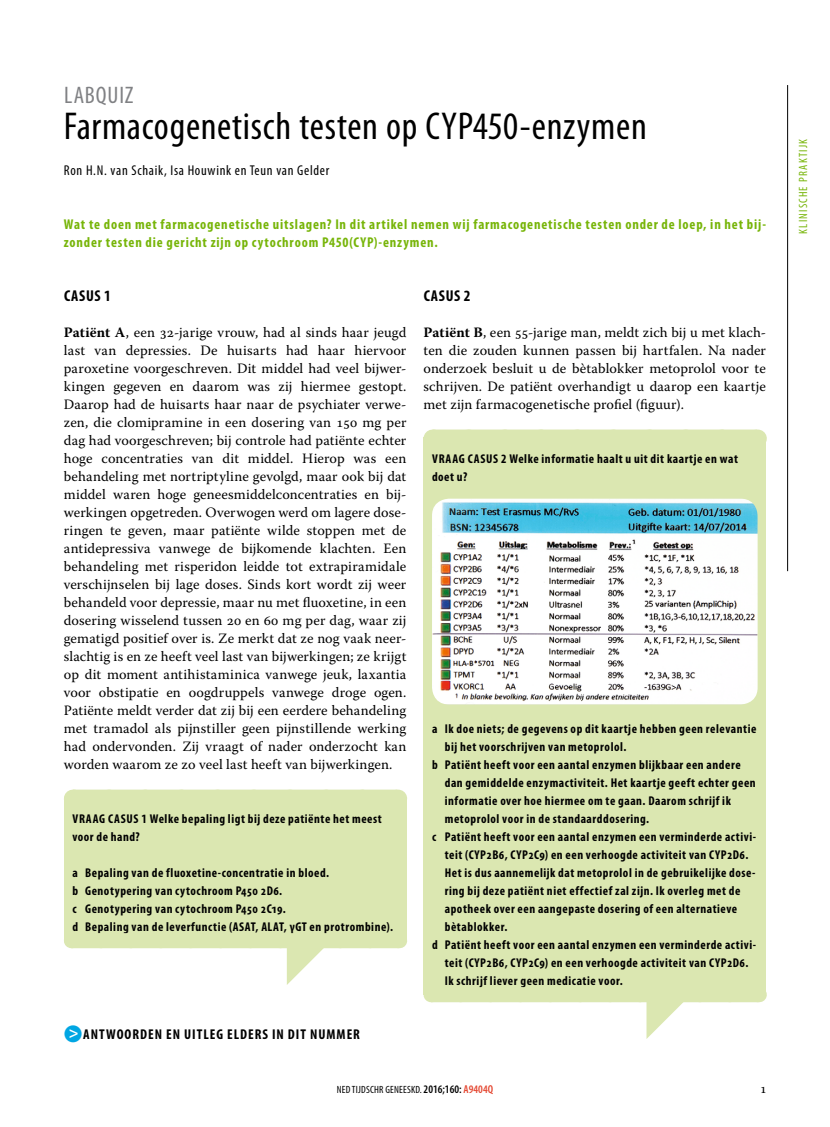
<style>
.page{position:relative;width:830px;height:1127px;background:#fff}
.page>*{position:absolute;margin:0;border:0;box-sizing:border-box;transform-origin:0 0}
.t1{font:141px "Arrows";color:#dbe7b1}
.t2{font:condensed 39px "Myriad Pro";letter-spacing:.015em;color:#000}
.t3{font:condensed 24px "Myriad Pro";letter-spacing:.035em;color:#808184}
.t4{font:700 condensed 15.75px "Myriad Pro";letter-spacing:.045em;color:#000}
.t5{font:14.25px/18px "Warnock Pro";letter-spacing:.01em;color:#000;text-align:justify}
.t6{font:700 condensed 14.25px/18px "Myriad Pro";letter-spacing:.055em;color:#77b509}
.t7{font:condensed 14.25px "Myriad Pro";letter-spacing:.05em;color:#000}
.t8{font:700 condensed 14.25px "Myriad Pro";letter-spacing:.07em;color:#000}
.t9{font:13.5px "Warnock Pro";color:#000}
.t10{font:700 condensed 12.75px/18px "Myriad Pro";letter-spacing:.04em;color:#000}
.t11{font:condensed 12px "Myriad Pro";letter-spacing:.1em;color:#77b509}
.t12{font:condensed 10.5px "Myriad Pro";letter-spacing:.02em;color:#000}
.s1{font-weight:700}
.s2{color:#00a6e3}
.s3{font-size:16.5px;color:#fff}
.s4{font-weight:600;font-size:11.55px}
.s5{font-weight:600;font-size:11.55px;color:#e44731}
</style>
<div class="page">
<hr style="left:787px;top:85px;width:1px;height:486px;background:#000">
<div style="left:423px;top:438px;width:342px;height:557px;background:#dbe7b1"></div>
<div style="left:432px;top:429px;width:324px;height:18px;background:#dbe7b1"></div>
<svg style="left:468px;top:429px;width:270px;height:1px"></svg>
<img style="left:432px;top:499px;width:325px;height:205px">
<div style="left:431px;top:987px;width:327px;height:15px;background:#dbe7b1"></div>
<div style="left:64px;top:798px;width:342px;height:143px;background:#dbe7b1"></div>
<div style="left:73px;top:789px;width:324px;height:18px;background:#dbe7b1"></div>
<svg style="left:109px;top:789px;width:270px;height:1px"></svg>
<div style="left:71px;top:933px;width:327px;height:15px;background:#dbe7b1"></div>
<h3 class="t3" style="left:64px;top:82px;width:71px">Labquiz</h3>
<h2 class="t2" style="left:64px;top:105px;width:584px">Farmacogenetisch testen op CYP450-enzymen</h2>
<p class="t7" style="left:64px;top:163px;width:267px">Ron H.N. van Schaik, Isa Houwink en Teun van Gelder</p>
<p class="t6" style="left:64px;top:216px;width:703px">Wat te doen met farmacogenetische uitslagen? In dit artikel nemen wij farmacogenetische testen onder de loep, in het bij&shy;zonder testen die gericht zijn op cytochroom P450(CYP)-enzymen.</p>
<p class="t4" style="left:64px;top:287px;width:48px">casus 1</p>
<p class="t5" style="left:64px;top:323px;width:344px"><span class="s1">Patiënt A</span>, een 32-jarige vrouw, had al sinds haar jeugd last van depressies. De huisarts had haar hiervoor paroxetine voorgeschreven. Dit middel had veel bijwer&shy;kingen gegeven en daarom was zij hiermee gestopt.<br>Daarop had de huisarts haar naar de psychiater verwe&shy;zen, die clomipramine in een dosering van 150 mg per dag had voorgeschreven; bij controle had patiënte echter hoge concentraties van dit middel. Hierop was een behandeling met nortriptyline gevolgd, maar ook bij dat middel waren hoge geneesmiddelconcentraties en bij&shy;werkingen opgetreden. Overwogen werd om lagere dose&shy;ringen te geven, maar patiënte wilde stoppen met de antidepressiva vanwege de bijkomende klachten. Een behandeling met risperidon leidde tot extrapiramidale verschijnselen bij lage doses. Sinds kort wordt zij weer behandeld voor depressie, maar nu met fluoxetine, in een dosering wisselend tussen 20 en 60 mg per dag, waar zij gematigd positief over is. Ze merkt dat ze nog vaak neer&shy;slachtig is en ze heeft veel last van bijwerkingen; ze krijgt op dit moment antihistaminica vanwege jeuk, laxantia voor obstipatie en oogdruppels vanwege droge ogen.<br>Patiënte meldt verder dat zij bij een eerdere behandeling met tramadol als pijnstiller geen pijnstillende werking had ondervonden. Zij vraagt of nader onderzocht kan worden waarom ze zo veel last heeft van bijwerkingen.</p>
<p class="t10" style="left:72px;top:810px;width:311px">Vraag Casus 1 Welke bepaling ligt bij deze patiënte het meest voor de hand?</p>
<p class="t10" style="left:72px;top:864px;width:322px">a Bepaling van de fluoxetine-concentratie in bloed.<br>b Genotypering van cytochroom P450 2D6.<br>c Genotypering van cytochroom P450 2C19.<br>d Bepaling van de leverfunctie (ASAT, ALAT, γGT en protrombine).</p>
<h1 class="t1" style="left:275px;top:889px;width:60px">U</h1>
<p class="t8" style="left:64px;top:1026px;width:297px"><span class="s2">●</span><span class="s3">&gt;</span> Antwoorden en uitleg elders in dit nummer</p>
<p class="t4" style="left:423px;top:287px;width:48px">casus 2</p>
<p class="t5" style="left:423px;top:323px;width:344px"><span class="s1">Patiënt B</span>, een 55-jarige man, meldt zich bij u met klach&shy;ten die zouden kunnen passen bij hartfalen. Na nader onderzoek besluit u de bètablokker metoprolol voor te schrijven. De patiënt overhandigt u daarop een kaartje met zijn farmacogenetische profiel (figuur).</p>
<p class="t10" style="left:432px;top:450px;width:307px">Vraag Casus 2 Welke informatie haalt u uit dit kaartje en wat doet u?</p>
<p class="t10" style="left:432px;top:720px;width:326px">a Ik doe niets; de gegevens op dit kaartje hebben geen relevantie</p>
<p class="t10" style="left:444px;top:738px;width:183px">bij het voorschrijven van metoprolol.</p>
<p class="t10" style="left:432px;top:756px;width:310px">b Patiënt heeft voor een aantal enzymen blijkbaar een andere</p>
<p class="t10" style="left:444px;top:774px;width:312px">dan gemiddelde enzymactiviteit. Het kaartje geeft echter geen</p>
<p class="t10" style="left:444px;top:792px;width:287px">informatie over hoe hiermee om te gaan. Daarom schrijf ik</p>
<p class="t10" style="left:444px;top:810px;width:206px">metoprolol voor in de standaarddosering.</p>
<p class="t10" style="left:432px;top:828px;width:325px">c Patiënt heeft voor een aantal enzymen een verminderde activi-</p>
<p class="t10" style="left:444px;top:846px;width:305px">teit (CYP2B6, CYP2C9) en een verhoogde activiteit van CYP2D6.</p>
<p class="t10" style="left:444px;top:864px;width:312px">Het is dus aannemelijk dat metoprolol in de gebruikelijke dose-</p>
<p class="t10" style="left:444px;top:882px;width:297px">ring bij deze patiënt niet effectief zal zijn. Ik overleg met de</p>
<p class="t10" style="left:444px;top:900px;width:294px">apotheek over een aangepaste dosering of een alternatieve</p>
<p class="t10" style="left:444px;top:918px;width:64px">bètablokker.</p>
<p class="t10" style="left:432px;top:936px;width:325px">d Patiënt heeft voor een aantal enzymen een verminderde activi-</p>
<p class="t10" style="left:444px;top:954px;width:305px">teit (CYP2B6, CYP2C9) en een verhoogde activiteit van CYP2D6.</p>
<p class="t10" style="left:444px;top:972px;width:179px">Ik schrijf liever geen medicatie voor.</p>
<h1 class="t1" style="left:634px;top:943px;width:60px">U</h1>
<p class="t12" style="left:336px;top:1084px;width:158px">NED TIJDSCHR GENEESKD. <span class="s4">2016;160:</span> <span class="s5">A9404Q</span></p>
<p class="t9" style="left:760px;top:1080px;width:7px">1</p>
<p class="t11" style="left:796px;top:234px;width:96px;rotate:-90deg">KLINISCHE PRAKTIJK</p>
</div>
